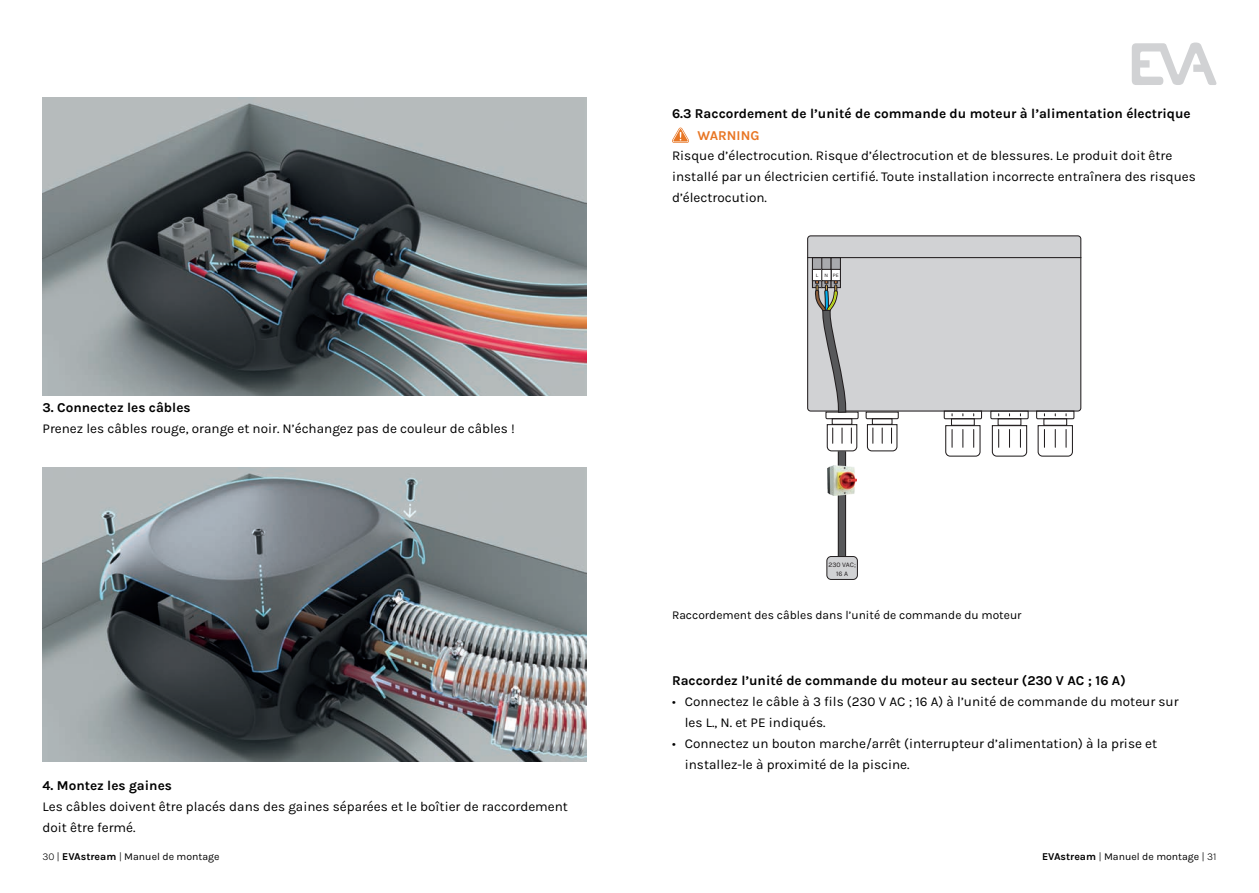
<style>
.page{position:relative;width:1259px;height:893px;background:#fff}
.page>*{position:absolute;margin:0;border:0;box-sizing:border-box;transform-origin:0 0}
.t1{font:13.5px/21px "Karla";color:#010101}
.t2{font:700 13.5px "Karla";color:#010101}
.t3{font:700 13.5px "Karla";color:#e87624}
.t4{font:12px "Karla";color:#010101}
.t5{font:10.5px "Karla";color:#010101}
.t6{font:6.9px/8.4px "Karla";color:#231f20;text-align:center}
.t7{font:5.25px "Karla";color:#231f20}
.s1{font-weight:300}
.s2{font-weight:700}
</style>
<div class="page">
<svg style="left:1132px;top:42px;width:84px;height:43px"></svg>
<img style="left:43px;top:98px;width:544px;height:297px">
<img style="left:43px;top:468px;width:544px;height:293px">
<svg style="left:672px;top:128px;width:17px;height:15px"></svg>
<div style="left:807px;top:236px;width:273px;height:175px;background:#d1d2d4;border-radius:3px"></div>
<div style="left:807px;top:235px;width:274px;height:177px;border:1px solid #231f20;border-radius:3px"></div>
<svg style="left:865px;top:411px;width:34px;height:41px"></svg>
<svg style="left:989px;top:410px;width:40px;height:47px"></svg>
<svg style="left:943px;top:410px;width:39px;height:47px"></svg>
<svg style="left:1035px;top:410px;width:40px;height:47px"></svg>
<div style="left:812px;top:258px;width:10px;height:30px;background:#a8a9ad"></div>
<div style="left:812px;top:257px;width:10px;height:31px;border:1px solid #231f20"></div>
<div style="left:822px;top:258px;width:9px;height:30px;background:#a8a9ad"></div>
<div style="left:821px;top:257px;width:10px;height:31px;border:1px solid #231f20"></div>
<div style="left:831px;top:258px;width:9px;height:30px;background:#a8a9ad"></div>
<div style="left:830px;top:257px;width:11px;height:31px;border:1px solid #231f20"></div>
<hr style="left:807px;top:257px;width:273px;height:1px;background:#231f20">
<div style="left:812px;top:269px;width:10px;height:12px;background:#fff"></div>
<div style="left:812px;top:269px;width:10px;height:12px;border:1px solid #231f20"></div>
<div style="left:831px;top:269px;width:9px;height:12px;background:#fff"></div>
<div style="left:830px;top:269px;width:11px;height:12px;border:1px solid #231f20"></div>
<div style="left:822px;top:269px;width:9px;height:12px;background:#fff"></div>
<div style="left:821px;top:269px;width:10px;height:12px;border:1px solid #231f20"></div>
<svg style="left:811px;top:280px;width:48px;height:172px"></svg>
<div style="left:837px;top:451px;width:9px;height:108px;background:#2c292a"></div>
<div style="left:839px;top:451px;width:6px;height:108px;background:#57585a"></div>
<div style="left:827px;top:556px;width:30px;height:23px;background:#d1d2d4;border-radius:4px"></div>
<div style="left:826px;top:556px;width:32px;height:24px;border:1px solid #231f20;border-radius:4px"></div>
<img style="left:828px;top:466px;width:28px;height:30px">
<p class="t2" style="left:672px;top:104px;width:520px">6.3 Raccordement de l’unité de commande du moteur à l’alimentation électrique</p>
<p class="t1" style="left:672px;top:144px;width:525px">Risque d’électrocution. Risque d’électrocution et de blessures. Le produit doit être installé par un électricien certifié. Toute installation incorrecte entraînera des risques d’électrocution.</p>
<p class="t3" style="left:697px;top:126px;width:63px">WARNING</p>
<p class="t2" style="left:43px;top:398px;width:150px">3. Connectez les câbles</p>
<p class="t1" style="left:43px;top:417px;width:474px">Prenez les câbles rouge, orange et noir. N’échangez pas de couleur de câbles !</p>
<p class="t2" style="left:43px;top:776px;width:131px">4. Montez les gaines</p>
<p class="t1" style="left:43px;top:795px;width:527px">Les câbles doivent être placés dans des gaines séparées et le boîtier de raccordement doit être fermé.</p>
<p class="t7" style="left:816px;top:272px;width:24px">L NPE</p>
<p class="t6" style="left:828px;top:561px;width:29px">230 VAC;<br>16 A</p>
<p class="t4" style="left:672px;top:607px;width:351px">Raccordement des câbles dans l’unité de commande du moteur</p>
<p class="t2" style="left:672px;top:671px;width:455px">Raccordez l’unité de commande du moteur au secteur (230 V AC ; 16 A)</p>
<p class="t1" style="left:685px;top:690px;width:495px;text-indent:-13px">• Connectez le câble à 3 fils (230 V AC ; 16 A) à l’unité de commande du moteur sur les L., N. et PE indiqués.</p>
<p class="t1" style="left:685px;top:733px;width:474px;text-indent:-13px">• Connectez un bouton marche/arrêt (interrupteur d’alimentation) à la prise et installez-le à proximité de la piscine.</p>
<p class="t5" style="left:43px;top:850px;width:178px"><span class="s1">30 |</span> <span class="s2">EVAstream</span> <span class="s1">|</span> Manuel de montage</p>
<p class="t5" style="left:1042px;top:850px;width:176px"><span class="s2">EVAstream</span> <span class="s1">|</span> Manuel de montage <span class="s1">| 31</span></p>
</div>
